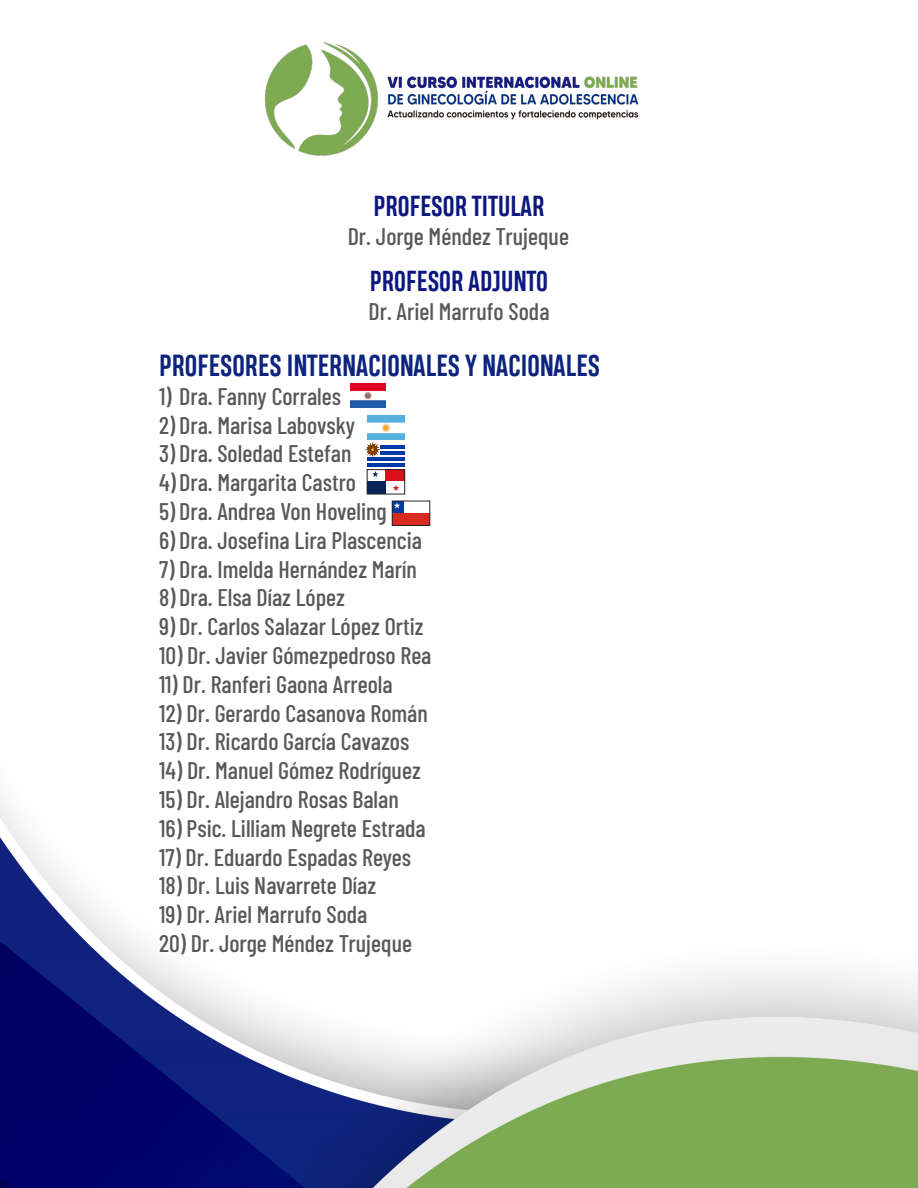
<style>
.page{position:relative;width:918px;height:1188px;background:#fff}
.page>*{position:absolute;margin:0;border:0;box-sizing:border-box;transform-origin:0 0}
.t1{font:700 28.5px "Heading Pro Trial";color:#0d247e}
.t2{font:700 27px "Heading Pro Trial";color:#0d1780}
.t3{font:500 24px "Barlow Condensed";color:#57585a}
</style>
<div class="page">
<img style="left:0;top:796px;width:918px;height:392px">
<img style="left:264px;top:42px;width:375px;height:114px">
<img style="left:350px;top:383px;width:36px;height:24px">
<img style="left:367px;top:415px;width:38px;height:25px">
<svg style="left:367px;top:442px;width:38px;height:19px"></svg>
<hr style="left:380px;top:445px;width:25px;height:3px;background:#0038a8">
<hr style="left:380px;top:451px;width:25px;height:3px;background:#0038a8">
<hr style="left:367px;top:457px;width:38px;height:3px;background:#0038a8">
<hr style="left:367px;top:463px;width:38px;height:3px;background:#0038a8">
<svg style="left:367px;top:444px;width:12px;height:12px"></svg>
<div style="left:367px;top:481px;width:19px;height:13px;background:#072357"></div>
<div style="left:386px;top:470px;width:19px;height:11px;background:#da121a"></div>
<svg style="left:393px;top:485px;width:6px;height:6px"></svg>
<svg style="left:372px;top:472px;width:7px;height:5px"></svg>
<div style="left:367px;top:470px;width:38px;height:24px;border:1px solid #231f20"></div>
<div style="left:392px;top:501px;width:12px;height:24px;background:#0039a6"></div>
<div style="left:392px;top:513px;width:38px;height:12px;background:#d72b1f"></div>
<svg style="left:394px;top:503px;width:6px;height:6px"></svg>
<div style="left:392px;top:501px;width:38px;height:25px;border:1px solid #231f20"></div>
<p class="t2" style="left:374px;top:190px;width:172px">PROFESOR TITULAR</p>
<p class="t3" style="left:348px;top:219px;width:223px">Dr. Jorge Méndez Trujeque</p>
<p class="t2" style="left:370px;top:265px;width:180px">PROFESOR ADJUNTO</p>
<p class="t3" style="left:368px;top:294px;width:183px">Dr. Ariel Marrufo Soda</p>
<p class="t1" style="left:159px;top:348px;width:442px">PROFESORES INTERNACIONALES Y NACIONALES</p>
<p class="t3" style="left:159px;top:379px;width:183px">1) Dra. Fanny Corrales</p>
<p class="t3" style="left:159px;top:408px;width:197px">2) Dra. Marisa Labovsky</p>
<p class="t3" style="left:159px;top:437px;width:194px">3) Dra. Soledad Estefan</p>
<p class="t3" style="left:159px;top:465px;width:198px">4) Dra. Margarita Castro</p>
<p class="t3" style="left:159px;top:494px;width:229px">5) Dra. Andrea Von Hoveling</p>
<p class="t3" style="left:159px;top:523px;width:264px">6) Dra. Josefina Lira Plascencia</p>
<p class="t3" style="left:159px;top:552px;width:259px">7) Dra. Imelda Hernández Marín</p>
<p class="t3" style="left:159px;top:581px;width:187px">8) Dra. Elsa Díaz López</p>
<p class="t3" style="left:159px;top:609px;width:266px">9) Dr. Carlos Salazar López Ortiz</p>
<p class="t3" style="left:159px;top:638px;width:274px">10) Dr. Javier Gómezpedroso Rea</p>
<p class="t3" style="left:159px;top:667px;width:235px">11) Dr. Ranferi Gaona Arreola</p>
<p class="t3" style="left:159px;top:696px;width:270px">12) Dr. Gerardo Casanova Román</p>
<p class="t3" style="left:159px;top:725px;width:252px">13) Dr. Ricardo García Cavazos</p>
<p class="t3" style="left:159px;top:753px;width:263px">14) Dr. Manuel Gómez Rodríguez</p>
<p class="t3" style="left:159px;top:782px;width:241px">15) Dr. Alejandro Rosas Balan</p>
<p class="t3" style="left:159px;top:811px;width:268px">16) Psic. Lilliam Negrete Estrada</p>
<p class="t3" style="left:159px;top:840px;width:253px">17) Dr. Eduardo Espadas Reyes</p>
<p class="t3" style="left:159px;top:869px;width:218px">18) Dr. Luis Navarrete Díaz</p>
<p class="t3" style="left:159px;top:897px;width:210px">19) Dr. Ariel Marrufo Soda</p>
<p class="t3" style="left:159px;top:926px;width:254px">20) Dr. Jorge Méndez Trujeque</p>
</div>
